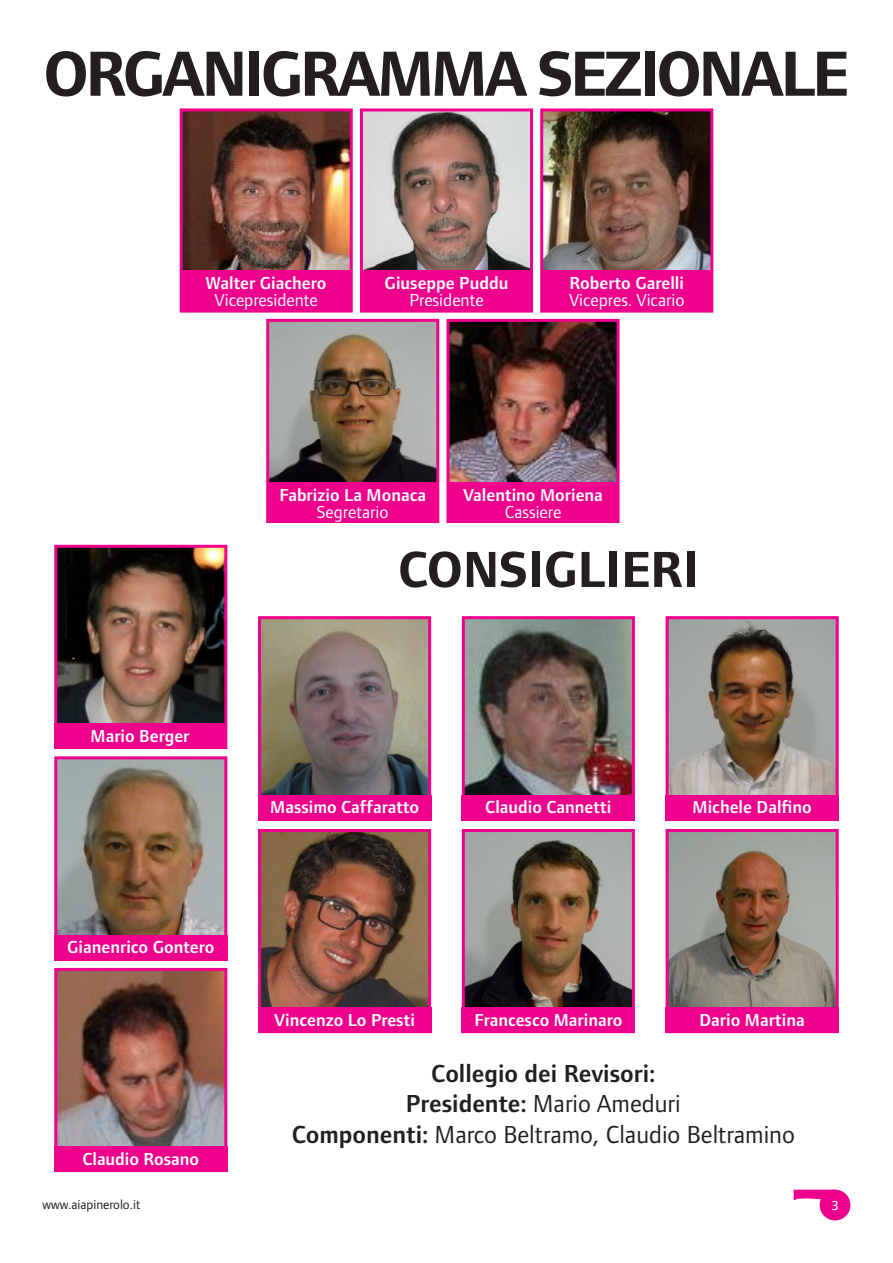
<style>
.page{position:relative;width:893px;height:1263px;background:#fff}
.page>*{position:absolute;margin:0;border:0;box-sizing:border-box;transform-origin:0 0}
.t1{font:700 66px "Foundry Form Sans";letter-spacing:-.05em;color:#241f1f}
.t2{font:700 52.5px "Foundry Form Sans";color:#241f1f}
.t3{font:25.5px/30.6px "Foundry Form Sans";color:#241f1f;text-align:center}
.t4{font:600 18px "Foundry Form Sans";color:#fff}
.t5{font:18px "Foundry Form Sans";color:#fff}
.t6{font:13.5px "Foundry Form Sans";color:#241f1f}
.t7{font:500 13.5px "Foundry Form Sans";color:#fff}
.s1{font-weight:600}
</style>
<div class="page">
<img style="left:58px;top:760px;width:165px;height:175px">
<div style="left:54px;top:756px;width:173px;height:204px;border:3px solid #ee008c"></div>
<div style="left:820px;top:1190px;width:30px;height:30px;background:#ee008c;border-radius:50%"></div>
<div style="left:820px;top:1189px;width:30px;height:31px;border:2px solid #ee008c;border-radius:50%"></div>
<svg style="left:793px;top:1189px;width:43px;height:12px"></svg>
<img style="left:364px;top:112px;width:165px;height:159px">
<div style="left:360px;top:108px;width:173px;height:205px;border:3px solid #ee008c"></div>
<img style="left:270px;top:323px;width:165px;height:160px">
<div style="left:266px;top:319px;width:173px;height:204px;border:3px solid #ee008c"></div>
<img style="left:544px;top:112px;width:165px;height:159px">
<div style="left:540px;top:108px;width:173px;height:205px;border:3px solid #ee008c"></div>
<img style="left:58px;top:549px;width:165px;height:174px">
<div style="left:54px;top:545px;width:173px;height:204px;border:3px solid #ee008c"></div>
<img style="left:262px;top:833px;width:165px;height:175px">
<div style="left:258px;top:829px;width:173px;height:204px;border:3px solid #ee008c"></div>
<img style="left:262px;top:620px;width:165px;height:175px">
<div style="left:258px;top:616px;width:173px;height:204px;border:3px solid #ee008c"></div>
<img style="left:670px;top:833px;width:165px;height:175px">
<div style="left:666px;top:829px;width:173px;height:204px;border:3px solid #ee008c"></div>
<img style="left:466px;top:833px;width:165px;height:175px">
<div style="left:462px;top:829px;width:173px;height:204px;border:3px solid #ee008c"></div>
<img style="left:450px;top:323px;width:166px;height:160px">
<div style="left:446px;top:319px;width:174px;height:204px;border:3px solid #ee008c"></div>
<img style="left:670px;top:620px;width:165px;height:175px">
<div style="left:666px;top:616px;width:173px;height:204px;border:3px solid #ee008c"></div>
<div style="left:361px;top:271px;width:170px;height:40px;background:#ee008c"></div>
<div style="left:54px;top:723px;width:172px;height:26px;background:#ee008c"></div>
<div style="left:542px;top:271px;width:170px;height:40px;background:#ee008c"></div>
<div style="left:268px;top:483px;width:170px;height:40px;background:#ee008c"></div>
<img style="left:184px;top:112px;width:165px;height:159px">
<div style="left:180px;top:108px;width:173px;height:205px;border:3px solid #ee008c"></div>
<div style="left:181px;top:271px;width:170px;height:40px;background:#ee008c"></div>
<div style="left:258px;top:795px;width:173px;height:25px;background:#ee008c"></div>
<div style="left:462px;top:1008px;width:173px;height:25px;background:#ee008c"></div>
<div style="left:258px;top:1008px;width:173px;height:25px;background:#ee008c"></div>
<div style="left:666px;top:1008px;width:173px;height:25px;background:#ee008c"></div>
<div style="left:54px;top:935px;width:173px;height:25px;background:#ee008c"></div>
<div style="left:666px;top:795px;width:173px;height:25px;background:#ee008c"></div>
<img style="left:466px;top:620px;width:165px;height:175px">
<div style="left:462px;top:616px;width:173px;height:204px;border:3px solid #ee008c"></div>
<div style="left:462px;top:795px;width:173px;height:25px;background:#ee008c"></div>
<div style="left:448px;top:483px;width:170px;height:40px;background:#ee008c"></div>
<img style="left:58px;top:972px;width:165px;height:174px">
<div style="left:54px;top:968px;width:173px;height:204px;border:3px solid #ee008c"></div>
<div style="left:54px;top:1146px;width:173px;height:26px;background:#ee008c"></div>
<h1 class="t1" style="left:43px;top:37px;width:807px">ORGANIGRAMMA SEZIONALE</h1>
<p class="t4" style="left:206px;top:272px;width:122px">Walter Giachero</p>
<p class="t5" style="left:215px;top:290px;width:105px">Vicepresidente</p>
<p class="t4" style="left:385px;top:272px;width:125px">Giuseppe Puddu</p>
<p class="t5" style="left:409px;top:290px;width:76px">Presidente</p>
<p class="t4" style="left:569px;top:273px;width:116px">Roberto Garelli</p>
<p class="t5" style="left:569px;top:290px;width:117px">Vicepres. Vicario</p>
<p class="t4" style="left:279px;top:484px;width:148px">Fabrizio La Monaca</p>
<p class="t5" style="left:317px;top:501px;width:73px">Segretario</p>
<p class="t4" style="left:463px;top:484px;width:141px">Valentino Moriena</p>
<p class="t5" style="left:505px;top:501px;width:58px">Cassiere</p>
<p class="t4" style="left:91px;top:726px;width:100px">Mario Berger</p>
<p class="t4" style="left:67px;top:937px;width:149px">Gianenrico Gontero</p>
<p class="t4" style="left:82px;top:1149px;width:118px">Claudio Rosano</p>
<h2 class="t2" style="left:398px;top:540px;width:302px">CONSIGLIERI</h2>
<p class="t4" style="left:270px;top:797px;width:150px">Massimo Caffaratto</p>
<p class="t4" style="left:485px;top:797px;width:128px">Claudio Cannetti</p>
<p class="t4" style="left:692px;top:797px;width:121px">Michele Dalfino</p>
<p class="t4" style="left:274px;top:1010px;width:142px">Vincenzo Lo Presti</p>
<p class="t4" style="left:474px;top:1010px;width:149px">Francesco Marinaro</p>
<p class="t4" style="left:699px;top:1010px;width:107px">Dario Martina</p>
<h3 class="t3" style="left:292px;top:1058px;width:505px"><span class="s1">Collegio dei Revisori:<br>Presidente:</span> Mario Ameduri<br><span class="s1">Componenti:</span> Marco Beltramo, Claudio Beltramino</h3>
<p class="t6" style="left:43px;top:1197px;width:99px">www.aiapinerolo.it</p>
<p class="t7" style="left:832px;top:1198px;width:8px">3</p>
</div>
